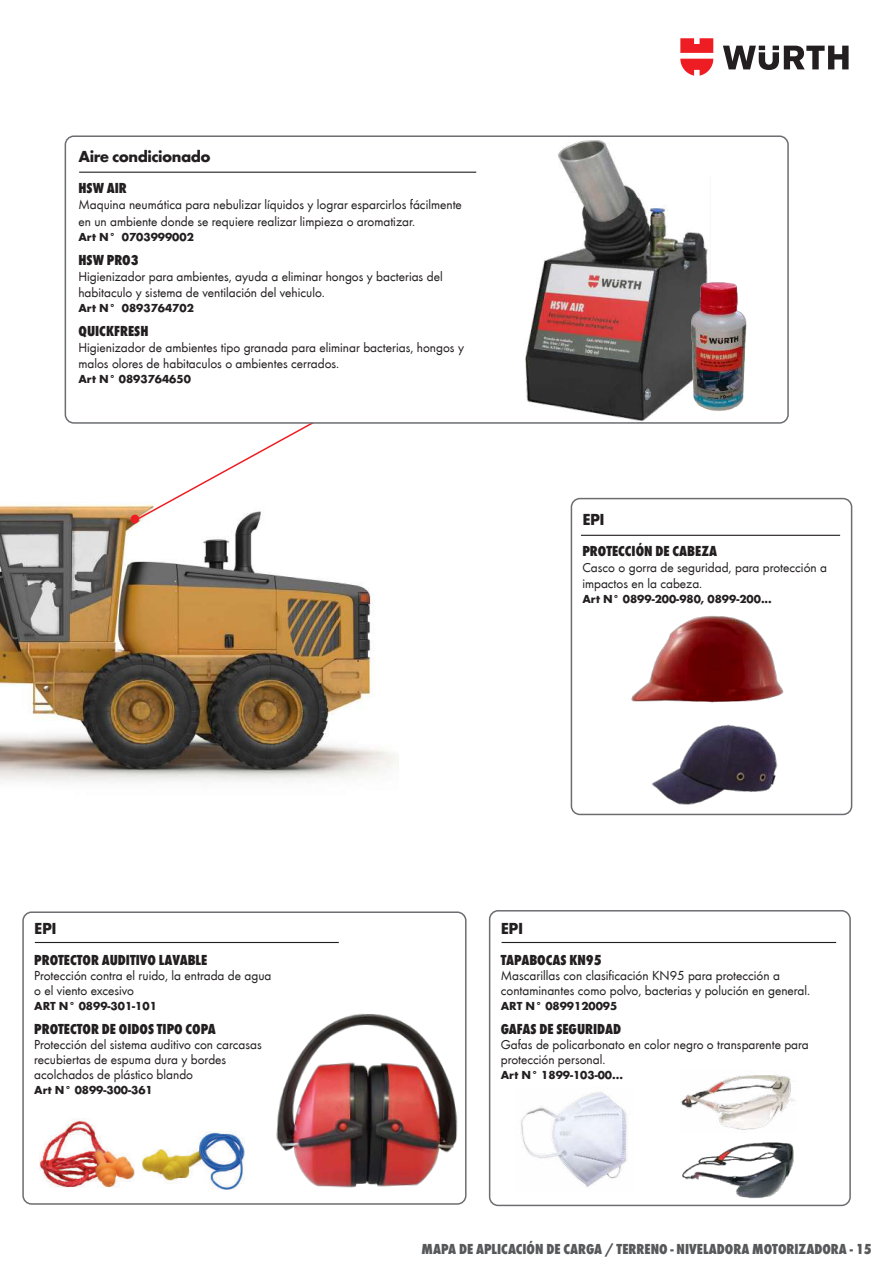
<style>
.page{position:relative;width:893px;height:1263px;background:#fff}
.page>*{position:absolute;margin:0;border:0;box-sizing:border-box;transform-origin:0 0}
.t1{font:700 16.5px "Wuerth";letter-spacing:-.03em;color:#231f20}
.t2{font:800 condensed 15px "Wuerth";color:#231f20}
.t3{font:800 condensed 15px "Wuerth";color:#57585a}
.t4{font:13.5px/15px "Wuerth";color:#231f20}
.t5{font:700 12px "Wuerth";color:#231f20}
</style>
<div class="page">
<svg style="left:723px;top:46px;width:126px;height:24px"></svg>
<svg style="left:680px;top:38px;width:33px;height:38px"></svg>
<img style="left:0;top:504px;width:398px;height:278px">
<svg style="left:130px;top:514px;width:10px;height:10px"></svg>
<svg style="left:131px;top:424px;width:267px;height:99px"></svg>
<div style="left:65px;top:135px;width:724px;height:289px;border:2px solid #6c6d70;border-radius:9px"></div>
<hr style="left:79px;top:172px;width:397px;height:1px;background:#231f20">
<div style="left:489px;top:910px;width:362px;height:296px;border:2px solid #6c6d70;border-radius:9px"></div>
<hr style="left:502px;top:942px;width:334px;height:1px;background:#231f20">
<img style="left:519px;top:137px;width:192px;height:287px">
<img style="left:684px;top:276px;width:63px;height:142px">
<div style="left:22px;top:911px;width:445px;height:294px;border:2px solid #6c6d70;border-radius:9px"></div>
<hr style="left:35px;top:942px;width:304px;height:1px;background:#231f20">
<img style="left:272px;top:999px;width:195px;height:206px">
<img style="left:39px;top:1118px;width:96px;height:70px">
<img style="left:141px;top:1131px;width:103px;height:59px">
<div style="left:571px;top:498px;width:281px;height:317px;border:2px solid #6c6d70;border-radius:9px"></div>
<hr style="left:581px;top:535px;width:259px;height:1px;background:#231f20">
<img style="left:631px;top:616px;width:153px;height:87px">
<img style="left:641px;top:724px;width:146px;height:92px">
<img style="left:521px;top:1092px;width:106px;height:95px">
<img style="left:680px;top:1075px;width:115px;height:55px">
<img style="left:682px;top:1142px;width:112px;height:57px">
<p class="t1" style="left:78px;top:144px;width:134px">Aire condicionado</p>
<p class="t2" style="left:78px;top:178px;width:50px">HSW AIR</p>
<p class="t4" style="left:78px;top:196px;width:385px;line-height:16.2px">Maquina neumática para nebulizar líquidos y lograr esparcirlos fácilmente en un ambiente donde se requiere realizar limpieza o aromatizar.</p>
<p class="t5" style="left:78px;top:228px;width:117px">Art N° 0703999002</p>
<p class="t2" style="left:78px;top:249px;width:62px">HSW PRO3</p>
<p class="t4" style="left:78px;top:268px;width:366px;line-height:16.2px">Higienizador para ambientes, ayuda a eliminar hongos y bacterias del habitaculo y sistema de ventilación del vehiculo.</p>
<p class="t5" style="left:78px;top:299px;width:117px">Art N° 0893764702</p>
<p class="t2" style="left:78px;top:320px;width:72px">QUICKFRESH</p>
<p class="t4" style="left:78px;top:339px;width:387px;line-height:16.2px">Higienizador de ambientes tipo granada para eliminar bacterias, hongos y malos olores de habitaculos o ambientes cerrados.</p>
<p class="t5" style="left:78px;top:371px;width:114px">Art N° 0893764650</p>
<p class="t1" style="left:582px;top:507px;width:24px">EPI</p>
<p class="t2" style="left:582px;top:540px;width:136px">PROTECCIÓN DE CABEZA</p>
<p class="t4" style="left:582px;top:559px;width:246px;line-height:16.2px">Casco o gorra de seguridad, para protección a impactos en la cabeza.</p>
<p class="t5" style="left:582px;top:590px;width:191px">Art N° 0899-200-980, 0899-200...</p>
<p class="t1" style="left:34px;top:916px;width:24px">EPI</p>
<p class="t2" style="left:34px;top:950px;width:175px">PROTECTOR AUDITIVO LAVABLE</p>
<p class="t4" style="left:34px;top:968px;width:239px">Protección contra el ruido, la entrada de agua o el viento excesivo</p>
<p class="t5" style="left:34px;top:997px;width:124px">ART N° 0899-301-101</p>
<p class="t2" style="left:34px;top:1019px;width:183px">PROTECTOR DE OIDOS TIPO COPA</p>
<p class="t4" style="left:34px;top:1037px;width:229px">Protección del sistema auditivo con carcasas recubiertas de espuma dura y bordes acolchados de plástico blando</p>
<p class="t5" style="left:34px;top:1081px;width:120px">Art N° 0899-300-361</p>
<p class="t1" style="left:501px;top:916px;width:24px">EPI</p>
<p class="t2" style="left:501px;top:950px;width:103px">TAPABOCAS KN95</p>
<p class="t4" style="left:501px;top:968px;width:311px">Mascarillas con clasificación KN95 para protección a contaminantes como polvo, bacterias y polución en general.</p>
<p class="t5" style="left:501px;top:997px;width:118px">ART N° 0899120095</p>
<p class="t2" style="left:501px;top:1019px;width:122px">GAFAS DE SEGURIDAD</p>
<p class="t4" style="left:501px;top:1037px;width:310px">Gafas de policarbonato en color negro o transparente para protección personal.</p>
<p class="t5" style="left:501px;top:1066px;width:124px">Art N° 1899-103-00...</p>
<p class="t3" style="left:422px;top:1238px;width:452px">MAPA DE APLICACIÓN DE CARGA / TERRENO - NIVELADORA MOTORIZADORA - 15</p>
</div>
